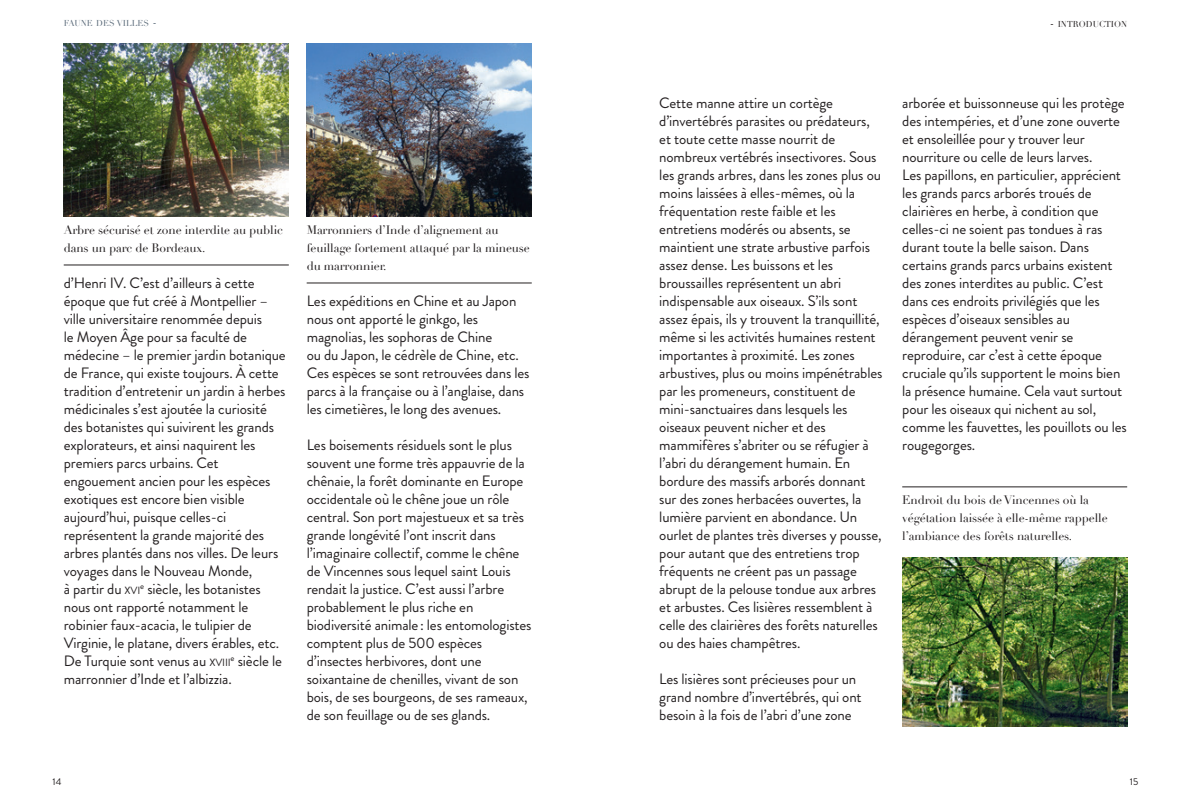
<style>
.page{position:relative;width:1191px;height:808px;background:#fff}
.page>*{position:absolute;margin:0;border:0;box-sizing:border-box;transform-origin:0 0}
.t1{font:15px/18px "Brandon Grotesque";letter-spacing:-.01em;color:#231f20}
.t2{font:12px/18px "Didot";letter-spacing:-.01em;color:#231f20}
.t3{font:9.75px "Brandon Grotesque";color:#231f20}
.t4{font:8.4px "Didot";color:#586877}
.t5{font:8.4px "Didot";color:#231f20}
.s1{font-size:12px}
.s2{font-style:inherit}
.s3{font-size:10.5px}
</style>
<div class="page">
<img style="left:64px;top:44px;width:225px;height:172px">
<img style="left:307px;top:44px;width:224px;height:172px">
<hr style="left:64px;top:265px;width:225px;height:1px;background:#231f20">
<hr style="left:307px;top:283px;width:225px;height:1px;background:#231f20">
<img style="left:902px;top:557px;width:225px;height:169px">
<hr style="left:902px;top:487px;width:225px;height:1px;background:#231f20">
<p class="t4" style="left:64px;top:19px;width:95px">FAUNE DES VILLES <span class="s1">-</span></p>
<p class="t5" style="left:1050px;top:19px;width:79px"><span class="s1">-</span> INTRODUCTION</p>
<p class="t2" style="left:64px;top:222px;width:221px">Arbre sécurisé et zone interdite au public dans un parc de Bordeaux.</p>
<p class="t2" style="left:307px;top:222px;width:225px">Marronniers d’Inde d’alignement au feuillage fortement attaqué par la mineuse du marronnier.</p>
<p class="t1" style="left:64px;top:274px;width:223px">d’Henri <span class="s2">IV</span>. C’est d’ailleurs à cette époque que fut créé à Montpellier – ville universitaire renommée depuis<br>le Moyen Âge pour sa faculté de médecine – le premier jardin botanique de France, qui existe toujours. À cette tradition d’entretenir un jardin à herbes médicinales s’est ajoutée la curiosité des botanistes qui suivirent les grands explorateurs, et ainsi naquirent les premiers parcs urbains. Cet engouement ancien pour les espèces exotiques est encore bien visible aujourd’hui, puisque celles-ci représentent la grande majorité des arbres plantés dans nos villes. De leurs voyages dans le Nouveau Monde,<br>à partir du <span class="s3">XVI</span><sup>e</sup> siècle, les botanistes nous ont rapporté notamment le robinier faux-acacia, le tulipier de Virginie, le platane, divers érables, etc.<br>De Turquie sont venus au <span class="s3">XVIII</span><sup>e</sup> siècle le marronnier d’Inde et l’albizzia.</p>
<p class="t1" style="left:307px;top:292px;width:224px">Les expéditions en Chine et au Japon nous ont apporté le ginkgo, les magnolias, les sophoras de Chine<br>ou du Japon, le cédrèle de Chine, etc.<br>Ces espèces se sont retrouvées dans les parcs à la française ou à l’anglaise, dans les cimetières, le long des avenues.</p>
<p class="t1" style="left:307px;top:436px;width:226px">Les boisements résiduels sont le plus souvent une forme très appauvrie de la chênaie, la forêt dominante en Europe occidentale où le chêne joue un rôle central. Son port majestueux et sa très grande longévité l’ont inscrit dans l’imaginaire collectif, comme le chêne de Vincennes sous lequel saint Louis rendait la justice. C’est aussi l’arbre probablement le plus riche en biodiversité animale : les entomologistes comptent plus de 500 espèces d’insectes herbivores, dont une soixantaine de chenilles, vivant de son bois, de ses bourgeons, de ses rameaux, de son feuillage ou de ses glands.</p>
<p class="t1" style="left:659px;top:94px;width:225px">Cette manne attire un cortège d’invertébrés parasites ou prédateurs, et toute cette masse nourrit de nombreux vertébrés insectivores. Sous les grands arbres, dans les zones plus ou moins laissées à elles-mêmes, où la fréquentation reste faible et les entretiens modérés ou absents, se maintient une strate arbustive parfois assez dense. Les buissons et les broussailles représentent un abri indispensable aux oiseaux. S’ils sont assez épais, ils y trouvent la tranquillité, même si les activités humaines restent importantes à proximité. Les zones arbustives, plus ou moins impénétrables par les promeneurs, constituent de mini-sanctuaires dans lesquels les oiseaux peuvent nicher et des mammifères s’abriter ou se réfugier à l’abri du dérangement humain. En bordure des massifs arborés donnant sur des zones herbacées ouvertes, la lumière parvient en abondance. Un ourlet de plantes très diverses y pousse, pour autant que des entretiens trop fréquents ne créent pas un passage abrupt de la pelouse tondue aux arbres et arbustes. Ces lisières ressemblent à celle des clairières des forêts naturelles ou des haies champêtres.</p>
<p class="t1" style="left:659px;top:670px;width:204px">Les lisières sont précieuses pour un grand nombre d’invertébrés, qui ont besoin à la fois de l’abri d’une zone</p>
<p class="t1" style="left:902px;top:94px;width:226px">arborée et buissonneuse qui les protège des intempéries, et d’une zone ouverte et ensoleillée pour y trouver leur nourriture ou celle de leurs larves.<br>Les papillons, en particulier, apprécient les grands parcs arborés troués de clairières en herbe, à condition que celles-ci ne soient pas tondues à ras durant toute la belle saison. Dans certains grands parcs urbains existent des zones interdites au public. C’est dans ces endroits privilégiés que les espèces d’oiseaux sensibles au dérangement peuvent venir se reproduire, car c’est à cette époque cruciale qu’ils supportent le moins bien la présence humaine. Cela vaut surtout pour les oiseaux qui nichent au sol, comme les fauvettes, les pouillots ou les rougegorges.</p>
<p class="t2" style="left:902px;top:492px;width:207px">Endroit du bois de Vincennes où la végétation laissée à elle-même rappelle l’ambiance des forêts naturelles.</p>
<p class="t3" style="left:53px;top:776px;width:10px">14</p>
<p class="t3" style="left:1130px;top:776px;width:10px">15</p>
</div>
